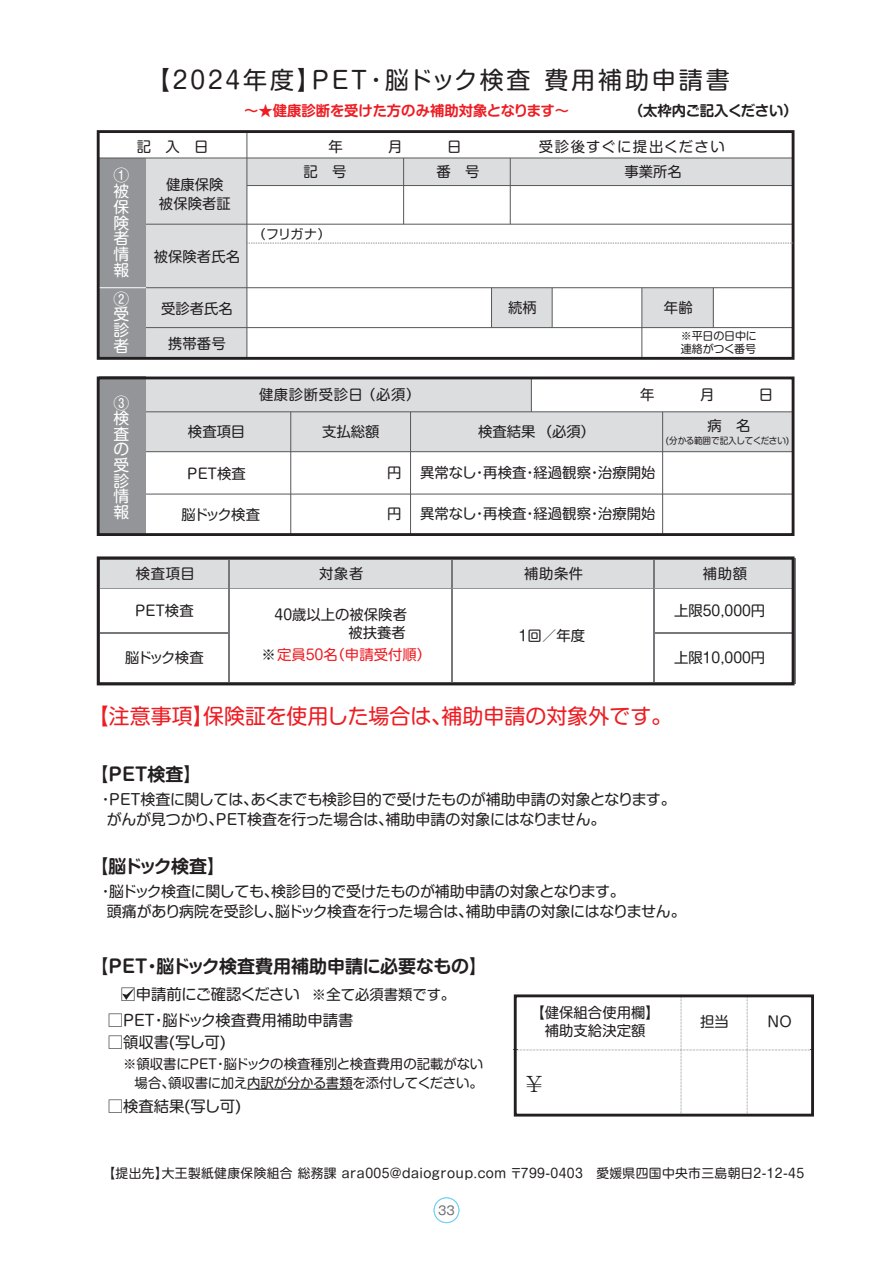
<style>
.page{position:relative;width:893px;height:1263px;background:#fff}
.page>*{position:absolute;margin:0;border:0;box-sizing:border-box;transform-origin:0 0}
.t1{font:24px "Shin M Go Upr";letter-spacing:.12em;color:#231f20}
.t2{font:22.05px "Ryumin Std Light KS";color:#231f20}
.t3{font:21px "Shin M Go Upr";color:#ee1d23}
.t4{font:700 18px "Shin M Go Upr De";color:#231f20}
.t5{font:15.75px/15.8px "Shin M Go Upr";color:#fff;text-align:justify}
.t6{font:15.3px "Shin M Go Upr";color:#231f20}
.t7{font:15.3px "Shin M Go Upr";letter-spacing:-.025em;color:#231f20}
.t8{font:15px/19.5px "Shin M Go Upr";letter-spacing:-.01em;color:#231f20}
.t9{font:14.4px/19.2px "Shin M Go Upr";color:#231f20;text-align:center}
.t10{font:700 14.4px "Shin M Go Upr De";color:#ee1d23}
.t11{font:14.4px "Shin M Go Upr";color:#ee1d23}
.t12{font:700 14.4px "Shin M Go Upr De";letter-spacing:-.025em;color:#231f20}
.t13{font:14.4px "Shin M Go Upr";letter-spacing:.09em;color:#231f20}
.t14{font:14.4px "Shin M Go Upr";letter-spacing:.04em;color:#231f20}
.t15{font:13.35px/18.6px "Shin M Go Upr";letter-spacing:-.01em;color:#231f20;text-align:right}
.t16{font:12.9px "Shin M Go Upr";color:#231f20}
.t17{font:12.75px "Shin M Go Upr";letter-spacing:.03em;color:#231f20}
.t18{font:12px "Gothic MB101 Upr";color:#6c6d70}
.t19{font:10.95px/12.9px "Shin M Go Upr";letter-spacing:-.02em;color:#231f20}
.t20{font:9px "Shin M Go Upr";letter-spacing:-.02em;color:#231f20;scale:.95 1}
.s1{color:#231f20}
</style>
<div class="page">
<div style="left:146px;top:158px;width:101px;height:200px;background:#dcdddf"></div>
<div style="left:247px;top:158px;width:546px;height:28px;background:#dcdddf"></div>
<div style="left:491px;top:288px;width:61px;height:40px;background:#dcdddf"></div>
<div style="left:642px;top:288px;width:71px;height:40px;background:#dcdddf"></div>
<hr style="left:642px;top:288px;width:1px;height:70px;background:#57585a">
<div style="left:100px;top:158px;width:46px;height:200px;background:#939598"></div>
<hr style="left:98px;top:158px;width:695px;height:1px;background:#57585a">
<hr style="left:247px;top:185px;width:546px;height:1px;background:#57585a">
<hr style="left:247px;top:132px;width:1px;height:226px;background:#57585a">
<hr style="left:146px;top:224px;width:647px;height:1px;background:#57585a">
<hr style="left:146px;top:287px;width:647px;height:1px;background:#57585a">
<hr style="left:98px;top:287px;width:48px;height:1px;background:#fff">
<hr style="left:146px;top:327px;width:647px;height:1px;background:#57585a">
<div style="left:97px;top:130px;width:697px;height:230px;border:3px solid #231f20"></div>
<hr style="left:713px;top:288px;width:1px;height:40px;background:#57585a">
<hr style="left:552px;top:288px;width:1px;height:40px;background:#57585a">
<hr style="left:491px;top:288px;width:1px;height:40px;background:#57585a">
<hr style="left:403px;top:158px;width:1px;height:66px;background:#57585a">
<hr style="left:510px;top:158px;width:1px;height:66px;background:#57585a">
<svg style="left:247px;top:243px;width:546px;height:1px"></svg>
<hr style="left:247px;top:1089px;width:106px;height:1px;background:#231f20">
<svg style="left:122px;top:987px;width:13px;height:13px"></svg>
<div style="left:146px;top:379px;width:385px;height:33px;background:#dcdddf"></div>
<div style="left:146px;top:412px;width:647px;height:40px;background:#dcdddf"></div>
<hr style="left:98px;top:412px;width:695px;height:1px;background:#57585a">
<div style="left:100px;top:376px;width:46px;height:158px;background:#939598"></div>
<hr style="left:146px;top:451px;width:647px;height:1px;background:#57585a">
<hr style="left:531px;top:378px;width:1px;height:34px;background:#57585a">
<hr style="left:290px;top:412px;width:1px;height:122px;background:#57585a">
<hr style="left:410px;top:412px;width:1px;height:122px;background:#57585a">
<hr style="left:662px;top:412px;width:1px;height:122px;background:#57585a">
<hr style="left:146px;top:494px;width:647px;height:1px;background:#57585a">
<div style="left:97px;top:376px;width:697px;height:160px;border:3px solid #231f20"></div>
<div style="left:434px;top:1197px;width:25px;height:26px;border:1px solid #6bcff6;border-radius:50%"></div>
<div style="left:99px;top:559px;width:130px;height:29px;background:#dcdddf"></div>
<div style="left:230px;top:559px;width:221px;height:29px;background:#dcdddf"></div>
<div style="left:452px;top:559px;width:201px;height:29px;background:#dcdddf"></div>
<div style="left:654px;top:559px;width:140px;height:29px;background:#dcdddf"></div>
<hr style="left:99px;top:588px;width:130px;height:1px;background:#939598">
<svg style="left:229px;top:560px;width:1px;height:29px"></svg>
<hr style="left:230px;top:588px;width:221px;height:1px;background:#939598">
<svg style="left:451px;top:560px;width:1px;height:29px"></svg>
<hr style="left:452px;top:588px;width:201px;height:1px;background:#939598">
<svg style="left:653px;top:560px;width:1px;height:29px"></svg>
<hr style="left:654px;top:588px;width:140px;height:1px;background:#939598">
<svg style="left:794px;top:558px;width:1px;height:31px"></svg>
<hr style="left:229px;top:589px;width:1px;height:43px;background:#76787b">
<hr style="left:451px;top:589px;width:1px;height:43px;background:#76787b">
<hr style="left:653px;top:589px;width:1px;height:43px;background:#76787b">
<hr style="left:794px;top:589px;width:1px;height:43px;background:#76787b">
<hr style="left:99px;top:632px;width:130px;height:1px;background:#76787b">
<hr style="left:654px;top:632px;width:140px;height:1px;background:#76787b">
<hr style="left:229px;top:633px;width:1px;height:50px;background:#76787b">
<hr style="left:451px;top:633px;width:1px;height:50px;background:#76787b">
<hr style="left:653px;top:633px;width:1px;height:50px;background:#76787b">
<hr style="left:794px;top:633px;width:1px;height:50px;background:#76787b">
<svg style="left:518px;top:998px;width:292px;height:114px"></svg>
<div style="left:97px;top:556px;width:697px;height:129px;border:3px solid #231f20"></div>
<div style="left:514px;top:994px;width:300px;height:122px;border:3px solid #231f20"></div>
<h1 class="t1" style="left:146px;top:60px;width:585px">【2024年度】PET・脳ドック検査 費用補助申請書</h1>
<p class="t10" style="left:244px;top:98px;width:326px">～★健康診断を受けた方のみ補助対象となります～</p>
<p class="t12" style="left:629px;top:98px;width:170px">（太枠内ご記入ください）</p>
<p class="t5" style="left:113px;top:167px;width:17px">①被保険者情報</p>
<p class="t5" style="left:113px;top:290px;width:17px">②受診者</p>
<p class="t9" style="left:137px;top:136px;width:73px">記　入　日</p>
<p class="t13" style="left:539px;top:134px;width:187px">受診後すぐに提出ください</p>
<p class="t9" style="left:159px;top:174px;width:73px">健康保険被保険者証</p>
<p class="t9" style="left:154px;top:246px;width:88px">被保険者氏名</p>
<p class="t9" style="left:161px;top:298px;width:73px">受診者氏名</p>
<p class="t9" style="left:168px;top:333px;width:59px">携帯番号</p>
<p class="t9" style="left:303px;top:162px;width:45px">記　号</p>
<p class="t9" style="left:436px;top:162px;width:45px">番　号</p>
<p class="t16" style="left:253px;top:224px;width:80px">（フリガナ）</p>
<p class="t9" style="left:624px;top:162px;width:59px">事業所名</p>
<p class="t9" style="left:508px;top:297px;width:30px">続柄</p>
<p class="t9" style="left:664px;top:297px;width:30px">年齢</p>
<p class="t19" style="left:681px;top:329px;width:77px">※平日の日中に連絡がつく番号</p>
<p class="t5" style="left:113px;top:394px;width:17px">③検査の受診情報</p>
<p class="t14" style="left:259px;top:383px;width:163px">健康診断受診日 （必須）</p>
<p class="t9" style="left:188px;top:422px;width:59px">検査項目</p>
<p class="t9" style="left:322px;top:422px;width:59px">支払総額</p>
<p class="t9" style="left:707px;top:415px;width:45px">病　名</p>
<p class="t9" style="left:478px;top:422px;width:119px">検査結果 （必須）</p>
<p class="t20" style="left:666px;top:434px;width:131px">(分かる範囲で記入してください)</p>
<p class="t9" style="left:187px;top:463px;width:60px">PET検査</p>
<p class="t9" style="left:182px;top:504px;width:80px">脳ドック検査</p>
<p class="t9" style="left:387px;top:462px;width:16px">円</p>
<p class="t9" style="left:387px;top:503px;width:16px">円</p>
<p class="t9" style="left:420px;top:462px;width:237px">異常なし・再検査・経過観察・治療開始</p>
<p class="t9" style="left:420px;top:503px;width:237px">異常なし・再検査・経過観察・治療開始</p>
<p class="t9" style="left:136px;top:563px;width:61px">検査項目</p>
<p class="t9" style="left:319px;top:563px;width:46px">対象者</p>
<p class="t9" style="left:524px;top:563px;width:61px">補助条件</p>
<p class="t9" style="left:703px;top:563px;width:46px">補助額</p>
<p class="t9" style="left:135px;top:600px;width:60px">PET検査</p>
<p class="t9" style="left:275px;top:606px;width:134px;line-height:17.1px;text-align:right">40歳以上の被保険者被扶養者</p>
<p class="t11" style="left:261px;top:643px;width:171px"><span class="s1">※</span>定員５０名（申請受付順）</p>
<p class="t9" style="left:674px;top:600px;width:93px">上限50,000円</p>
<p class="t9" style="left:519px;top:625px;width:68px">1回／年度</p>
<p class="t9" style="left:125px;top:647px;width:80px">脳ドック検査</p>
<p class="t9" style="left:674px;top:647px;width:93px">上限10,000円</p>
<h3 class="t3" style="left:88px;top:699px;width:586px">【注意事項】保険証を使用した場合は、補助申請の対象外です。</h3>
<p class="t4" style="left:91px;top:759px;width:112px">【PET検査】</p>
<p class="t8" style="left:107px;top:789px;width:570px;text-indent:-9px">・PET検査に関しては、あくまでも検診目的で受けたものが補助申請の対象となります。がんが見つかり、PET検査を行った場合は、補助申請の対象にはなりません。</p>
<p class="t4" style="left:91px;top:851px;width:136px">【脳ドック検査】</p>
<p class="t8" style="left:107px;top:881px;width:580px;text-indent:-9px">・脳ドック検査に関しても、検診目的で受けたものが補助申請の対象となります。<br>頭痛があり病院を受診し、脳ドック検査を行った場合は、補助申請の対象にはなりません。</p>
<p class="t4" style="left:91px;top:951px;width:398px">【PET・脳ドック検査費用補助申請に必要なもの】</p>
<p class="t9" style="left:312px;top:984px;width:145px">※全て必須書類です。</p>
<p class="t7" style="left:120px;top:982px;width:181px">□申請前にご確認ください</p>
<p class="t6" style="left:108px;top:1008px;width:247px">□PET・脳ドック検査費用補助申請書</p>
<p class="t6" style="left:108px;top:1030px;width:120px">□領収書(写し可)</p>
<p class="t15" style="left:108px;top:1054px;width:377px">※領収書にPET・脳ドックの検査種別と検査費用の記載がない　　場合、領収書に加え内訳が分かる書類を添付してください。</p>
<p class="t6" style="left:108px;top:1093px;width:135px">□検査結果(写し可)</p>
<p class="t9" style="left:530px;top:1003px;width:131px;line-height:17.5px">【健保組合使用欄】補助支給決定額</p>
<p class="t9" style="left:700px;top:1011px;width:30px">担当</p>
<p class="t9" style="left:766px;top:1011px;width:28px">ＮＯ</p>
<h2 class="t2" style="left:526px;top:1068px;width:18px">¥</h2>
<p class="t17" style="left:102px;top:1162px;width:703px">【提出先】大王製紙健康保険組合 総務課 ara005@daiogroup.com 〒799-0403　愛媛県四国中央市三島朝日2-12-45</p>
<p class="t18" style="left:438px;top:1201px;width:18px">33</p>
</div>
